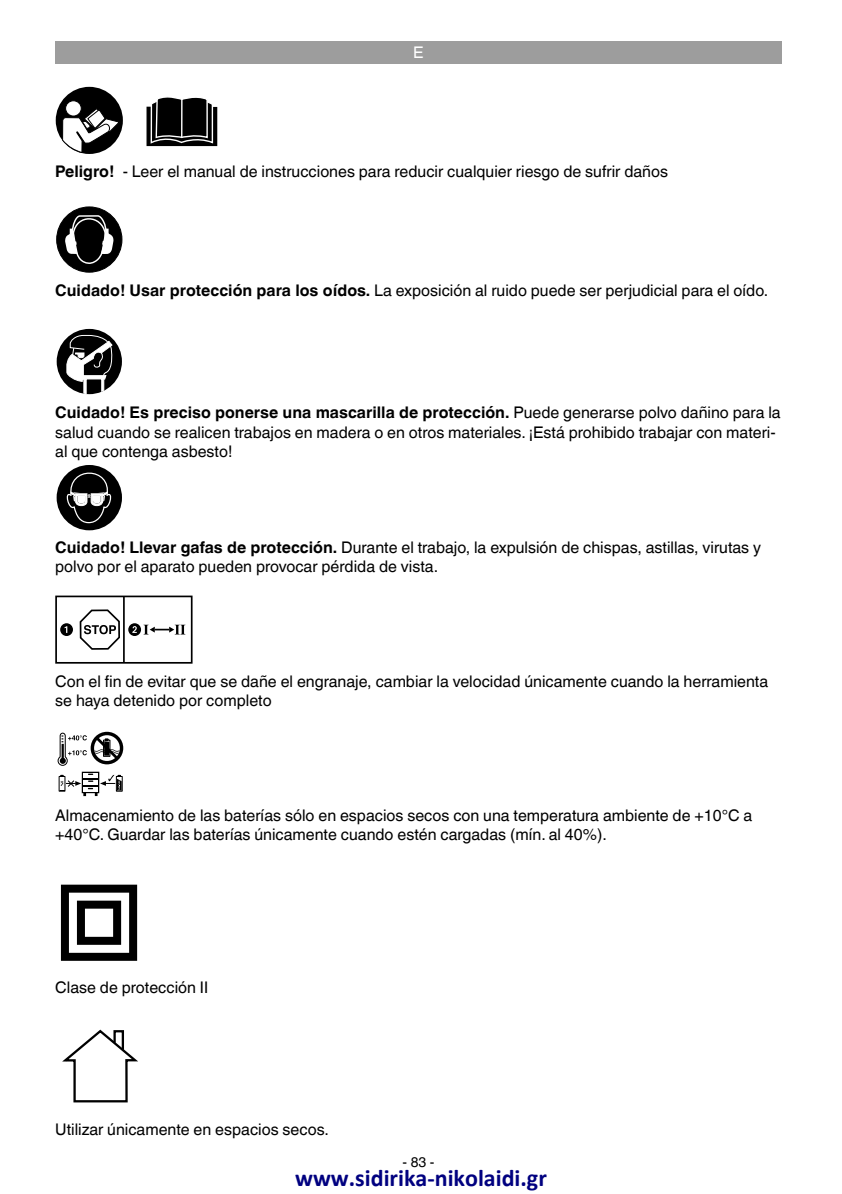
<style>
.page{position:relative;width:842px;height:1194px;background:#fff}
.page>*{position:absolute;margin:0;border:0;box-sizing:border-box;transform-origin:0 0}
.t1{font:700 24px "Calibri";color:#000080}
.t2{font:16px/19.2px "Helvetica World";color:#000}
.t3{font:16px "Helvetica World";color:#fff}
.t4{font:14px "Helvetica World";color:#000}
.s1{font-weight:700}
</style>
<div class="page">
<div style="left:55px;top:41px;width:726px;height:23px;background:#9d9d9d"></div>
<div style="left:56px;top:87px;width:67px;height:67px;background:#000;border-radius:50%"></div>
<div style="left:66px;top:101px;width:15px;height:15px;background:#fff;border-radius:50%"></div>
<div style="left:65px;top:100px;width:17px;height:16px;border:1px solid #000;border-radius:50%"></div>
<svg style="left:61px;top:107px;width:59px;height:47px"></svg>
<div style="left:57px;top:207px;width:65px;height:65px;background:#000;border-radius:50%"></div>
<div style="left:56px;top:207px;width:66px;height:65px;border:1px solid #000;border-radius:50%"></div>
<svg style="left:65px;top:214px;width:49px;height:50px"></svg>
<div style="left:57px;top:465px;width:65px;height:65px;background:#000;border-radius:50%"></div>
<svg style="left:64px;top:465px;width:50px;height:58px"></svg>
<div style="left:57px;top:329px;width:65px;height:65px;background:#000;border-radius:50%"></div>
<svg style="left:66px;top:334px;width:48px;height:60px"></svg>
<div style="left:55px;top:595px;width:137px;height:68px;border:2px solid #000"></div>
<svg style="left:60px;top:609px;width:60px;height:41px"></svg>
<hr style="left:123px;top:596px;width:2px;height:66px;background:#000">
<svg style="left:128px;top:623px;width:57px;height:13px"></svg>
<svg style="left:57px;top:731px;width:66px;height:64px"></svg>
<svg style="left:146px;top:97px;width:72px;height:50px;background:#353535"></svg>
<hr style="left:181px;top:99px;width:1px;height:38px;background:#fff">
<svg style="left:62px;top:1029px;width:76px;height:74px"></svg>
<svg style="left:61px;top:884px;width:76px;height:76px"></svg>
<p class="t3" style="left:413px;top:43px;width:12px">E</p>
<p class="t2" style="left:55px;top:162px;width:614px"><span class="s1">Peligro!</span> - Leer el manual de instrucciones para reducir cualquier riesgo de sufrir daños</p>
<p class="t2" style="left:55px;top:281px;width:714px"><span class="s1">Cuidado! Usar protección para los oídos.</span> La exposición al ruido puede ser perjudicial para el oído.</p>
<p class="t2" style="left:55px;top:403px;width:726px"><span class="s1">Cuidado! Es preciso ponerse una mascarilla de protección.</span> Puede generarse polvo dañino para la salud cuando se realicen trabajos en madera o en otros materiales. ¡Está prohibido trabajar con materi&shy;al que contenga asbesto!</p>
<p class="t2" style="left:55px;top:538px;width:707px"><span class="s1">Cuidado! Llevar gafas de protección.</span> Durante el trabajo, la expulsión de chispas, astillas, virutas y polvo por el aparato pueden provocar pérdida de vista.</p>
<p class="t2" style="left:55px;top:671px;width:714px">Con el fin de evitar que se dañe el engranaje, cambiar la velocidad únicamente cuando la herramienta se haya detenido por completo</p>
<p class="t2" style="left:55px;top:805px;width:698px">Almacenamiento de las baterías sólo en espacios secos con una temperatura ambiente de +10°C a +40°C. Guardar las baterías únicamente cuando estén cargadas (mín. al 40%).</p>
<p class="t2" style="left:55px;top:977px;width:154px">Clase de protección II</p>
<p class="t2" style="left:55px;top:1119px;width:275px">Utilizar únicamente en espacios secos.</p>
<p class="t4" style="left:402px;top:1153px;width:33px">- 83 -</p>
<h1 class="t1" style="left:295px;top:1161px;width:253px">www.sidirika-nikolaidi.gr</h1>
</div>
